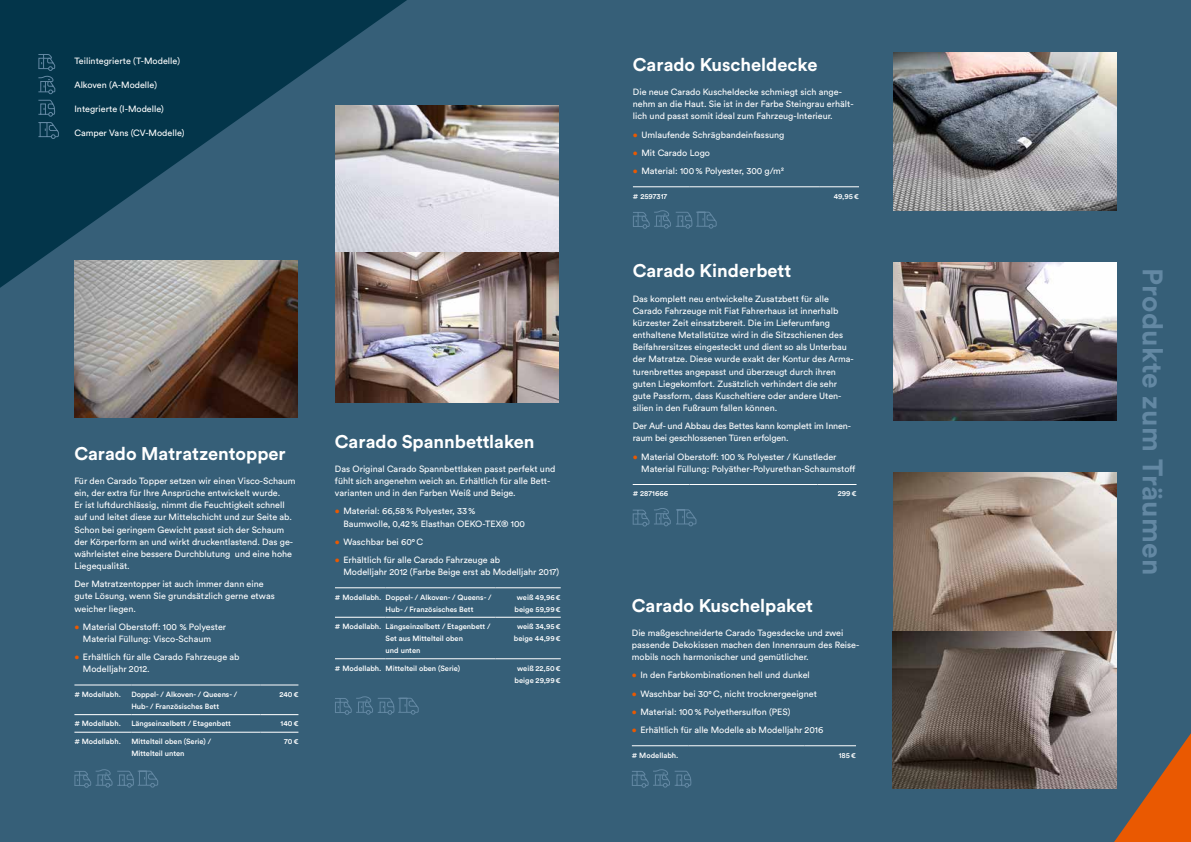
<style>
.page{position:relative;width:1191px;height:842px;background:#365f78}
.page>*{position:absolute;margin:0;border:0;box-sizing:border-box;transform-origin:0 0}
.t1{font:700 28px "Circular Std";letter-spacing:.01em;color:#6388a3}
.t2{font:700 18.2px "Circular Std";color:#fff}
.t3{font:9px/12.2px "Circular Std";color:#fff}
.t4{font:500 7.5px/12.1px "Circular Std";color:#fff}
.s1{color:#ea5901}
</style>
<div class="page">
<svg style="left:1114px;top:733px;width:77px;height:109px"></svg>
<hr style="left:74px;top:684px;width:57px;height:1px;background:#fff">
<hr style="left:131px;top:684px;width:129px;height:1px;background:#fff">
<hr style="left:260px;top:684px;width:38px;height:1px;background:#fff">
<hr style="left:74px;top:714px;width:57px;height:1px;background:#fff">
<hr style="left:131px;top:714px;width:129px;height:1px;background:#fff">
<hr style="left:260px;top:714px;width:38px;height:1px;background:#fff">
<hr style="left:74px;top:732px;width:57px;height:1px;background:#fff">
<hr style="left:131px;top:732px;width:129px;height:1px;background:#fff">
<hr style="left:260px;top:732px;width:38px;height:1px;background:#fff">
<svg style="left:74px;top:769px;width:84px;height:19px"></svg>
<hr style="left:632px;top:484px;width:57px;height:1px;background:#fff">
<hr style="left:689px;top:484px;width:128px;height:1px;background:#fff">
<hr style="left:817px;top:484px;width:39px;height:1px;background:#fff">
<svg style="left:632px;top:508px;width:65px;height:19px"></svg>
<hr style="left:335px;top:587px;width:51px;height:1px;background:#fff">
<hr style="left:386px;top:587px;width:109px;height:1px;background:#fff">
<hr style="left:495px;top:587px;width:66px;height:1px;background:#fff">
<hr style="left:335px;top:617px;width:51px;height:1px;background:#fff">
<hr style="left:386px;top:617px;width:109px;height:1px;background:#fff">
<hr style="left:495px;top:617px;width:66px;height:1px;background:#fff">
<hr style="left:335px;top:658px;width:51px;height:1px;background:#fff">
<hr style="left:386px;top:658px;width:109px;height:1px;background:#fff">
<hr style="left:495px;top:658px;width:66px;height:1px;background:#fff">
<svg style="left:335px;top:696px;width:84px;height:19px"></svg>
<hr style="left:632px;top:745px;width:57px;height:1px;background:#fff">
<hr style="left:689px;top:745px;width:115px;height:1px;background:#fff">
<hr style="left:804px;top:745px;width:52px;height:1px;background:#fff">
<svg style="left:632px;top:769px;width:59px;height:19px"></svg>
<hr style="left:633px;top:186px;width:57px;height:1px;background:#fff">
<hr style="left:690px;top:186px;width:130px;height:1px;background:#fff">
<hr style="left:820px;top:186px;width:39px;height:1px;background:#fff">
<svg style="left:633px;top:210px;width:84px;height:19px"></svg>
<img style="left:74px;top:288px;width:224px;height:130px">
<img style="left:407px;top:106px;width:152px;height:147px">
<img style="left:335px;top:253px;width:224px;height:150px">
<img style="left:893px;top:263px;width:223px;height:158px">
<img style="left:893px;top:53px;width:223px;height:157px">
<img style="left:892px;top:473px;width:224px;height:315px">
<svg style="left:0;top:0;width:407px;height:288px"></svg>
<svg style="left:37px;top:54px;width:22px;height:85px;background:#16455c"></svg>
<p class="t3" style="left:74px;top:55px;width:107px">Teilintegrierte (T-Modelle)</p>
<p class="t3" style="left:74px;top:79px;width:84px">Alkoven (A-Modelle)</p>
<p class="t3" style="left:74px;top:103px;width:91px">Integrierte (I-Modelle)</p>
<p class="t3" style="left:74px;top:127px;width:112px">Camper Vans (CV-Modelle)</p>
<h2 class="t2" style="left:74px;top:441px;width:213px">Carado Matratzentopper</h2>
<p class="t3" style="left:74px;top:475px;width:223px">Für den Carado Topper setzen wir einen Visco-Schaum ein, der extra für Ihre Ansprüche entwickelt wurde.<br>Er ist luftdurchlässig, nimmt die Feuchtigkeit schnell auf und leitet diese zur Mittelschicht und zur Seite ab.<br>Schon bei geringem Gewicht passt sich der Schaum der Körperform an und wirkt druckentlastend. Das ge&shy;währleistet eine bessere Durchblutung und eine hohe Liegequalität.</p>
<p class="t3" style="left:74px;top:578px;width:202px">Der Matratzentopper ist auch immer dann eine gute Lösung, wenn Sie grundsätzlich gerne etwas weicher liegen.</p>
<p class="t3" style="left:83px;top:620px;width:145px;text-indent:-9px"><span class="s1">•</span> Material Oberstoff: 100 % Polyester<br>Material Füllung: Visco-Schaum</p>
<p class="t3" style="left:83px;top:651px;width:158px;text-indent:-9px"><span class="s1">•</span> Erhältlich für alle Carado Fahrzeuge ab<br>Modelljahr 2012.</p>
<p class="t4" style="left:74px;top:688px;width:48px"># Modellabh.</p>
<p class="t4" style="left:131px;top:688px;width:107px">Doppel- / Alkoven- / Queens- /<br>Hub- / Französisches Bett</p>
<p class="t4" style="left:279px;top:688px;width:21px">240€</p>
<p class="t4" style="left:74px;top:717px;width:48px"># Modellabh.</p>
<p class="t4" style="left:131px;top:717px;width:101px">Längseinzelbett / Etagenbett</p>
<p class="t4" style="left:280px;top:717px;width:19px">140€</p>
<p class="t4" style="left:74px;top:735px;width:48px"># Modellabh.</p>
<p class="t4" style="left:131px;top:735px;width:81px">Mittelteil oben (Serie) /<br>Mittelteil unten</p>
<p class="t4" style="left:284px;top:735px;width:16px">70€</p>
<h2 class="t2" style="left:335px;top:429px;width:201px">Carado Spannbettlaken</h2>
<p class="t3" style="left:335px;top:462px;width:222px">Das Original Carado Spannbettlaken passt perfekt und fühlt sich angenehm weich an. Erhältlich für alle Bett&shy;varianten und in den Farben Weiß und Beige.</p>
<p class="t3" style="left:343px;top:505px;width:183px;text-indent:-9px"><span class="s1">•</span> Material: 66,58% Polyester, 33%<br>Baumwolle, 0,42% Elasthan OEKO-TEX® 100</p>
<p class="t3" style="left:335px;top:535px;width:90px"><span class="s1">•</span> Waschbar bei 60°C</p>
<p class="t3" style="left:343px;top:554px;width:217px;text-indent:-9px"><span class="s1">•</span> Erhältlich für alle Carado Fahrzeuge ab<br>Modelljahr 2012 (Farbe Beige erst ab Modelljahr 2017)</p>
<p class="t4" style="left:386px;top:591px;width:107px;text-indent:-51px"># Modellabh. Doppel- / Alkoven- / Queens- /<br>Hub- / Französisches Bett</p>
<p class="t4" style="left:514px;top:591px;width:48px;text-align:center">weiß 49,96€ beige 59,99€</p>
<p class="t4" style="left:386px;top:620px;width:106px;text-indent:-51px"># Modellabh. Längseinzelbett / Etagenbett /<br>Set aus Mittelteil oben<br>und unten</p>
<p class="t4" style="left:514px;top:620px;width:48px;text-align:center">weiß 34,95€ beige 44,99€</p>
<p class="t4" style="left:335px;top:662px;width:127px"># Modellabh. Mittelteil oben (Serie)</p>
<p class="t4" style="left:514px;top:662px;width:48px;text-align:center">weiß 22,50€ beige 29,99€</p>
<h2 class="t2" style="left:633px;top:53px;width:186px">Carado Kuscheldecke</h2>
<p class="t3" style="left:633px;top:86px;width:222px">Die neue Carado Kuscheldecke schmiegt sich ange&shy;nehm an die Haut. Sie ist in der Farbe Steingrau erhält&shy;lich und passt somit ideal zum Fahrzeug-Interieur.</p>
<p class="t3" style="left:633px;top:128px;width:153px"><span class="s1">•</span> Umlaufende Schrägbandeinfassung</p>
<p class="t3" style="left:633px;top:147px;width:79px"><span class="s1">•</span> Mit Carado Logo</p>
<p class="t3" style="left:633px;top:165px;width:153px"><span class="s1">•</span> Material: 100% Polyester, 300 g/m²</p>
<p class="t4" style="left:633px;top:190px;width:36px"># 2597317</p>
<p class="t4" style="left:833px;top:190px;width:27px">49,95€</p>
<h2 class="t2" style="left:632px;top:259px;width:160px">Carado Kinderbett</h2>
<p class="t3" style="left:632px;top:292px;width:223px">Das komplett neu entwickelte Zusatzbett für alle Carado Fahrzeuge mit Fiat Fahrerhaus ist innerhalb kürzester Zeit einsatzbereit. Die im Lieferumfang enthaltene Metallstütze wird in die Sitzschienen des Beifahrersitzes eingesteckt und dient so als Unterbau der Matratze. Diese wurde exakt der Kontur des Arma&shy;turenbrettes angepasst und überzeugt durch ihren guten Liegekomfort. Zusätzlich verhindert die sehr gute Passform, dass Kuscheltiere oder andere Uten&shy;silien in den Fußraum fallen können.</p>
<p class="t3" style="left:632px;top:420px;width:220px">Der Auf- und Abbau des Bettes kann komplett im Innen&shy;raum bei geschlossenen Türen erfolgen.</p>
<p class="t3" style="left:641px;top:450px;width:216px;text-indent:-9px"><span class="s1">•</span> Material Oberstoff: 100 % Polyester / Kunstleder<br>Material Füllung: Polyäther-Polyurethan-Schaumstoff</p>
<p class="t4" style="left:632px;top:487px;width:37px"># 2871666</p>
<p class="t4" style="left:837px;top:487px;width:20px">299€</p>
<h2 class="t2" style="left:632px;top:593px;width:182px">Carado Kuschelpaket</h2>
<p class="t3" style="left:632px;top:626px;width:229px">Die maßgeschneiderte Carado Tagesdecke und zwei passende Dekokissen machen den Innenraum des Reise&shy;mobils noch harmonischer und gemütlicher.</p>
<p class="t3" style="left:632px;top:669px;width:179px"><span class="s1">•</span> In den Farbkombinationen hell und dunkel</p>
<p class="t3" style="left:632px;top:687px;width:187px"><span class="s1">•</span> Waschbar bei 30°C, nicht trocknergeeignet</p>
<p class="t3" style="left:632px;top:705px;width:160px"><span class="s1">•</span> Material: 100% Polyethersulfon (PES)</p>
<p class="t3" style="left:632px;top:724px;width:193px"><span class="s1">•</span> Erhältlich für alle Modelle ab Modelljahr 2016</p>
<p class="t4" style="left:632px;top:749px;width:48px"># Modellabh.</p>
<p class="t4" style="left:838px;top:749px;width:19px">185€</p>
<h1 class="t1" style="left:1170px;top:268px;width:309px;rotate:90deg">Produkte zum Träumen</h1>
</div>
